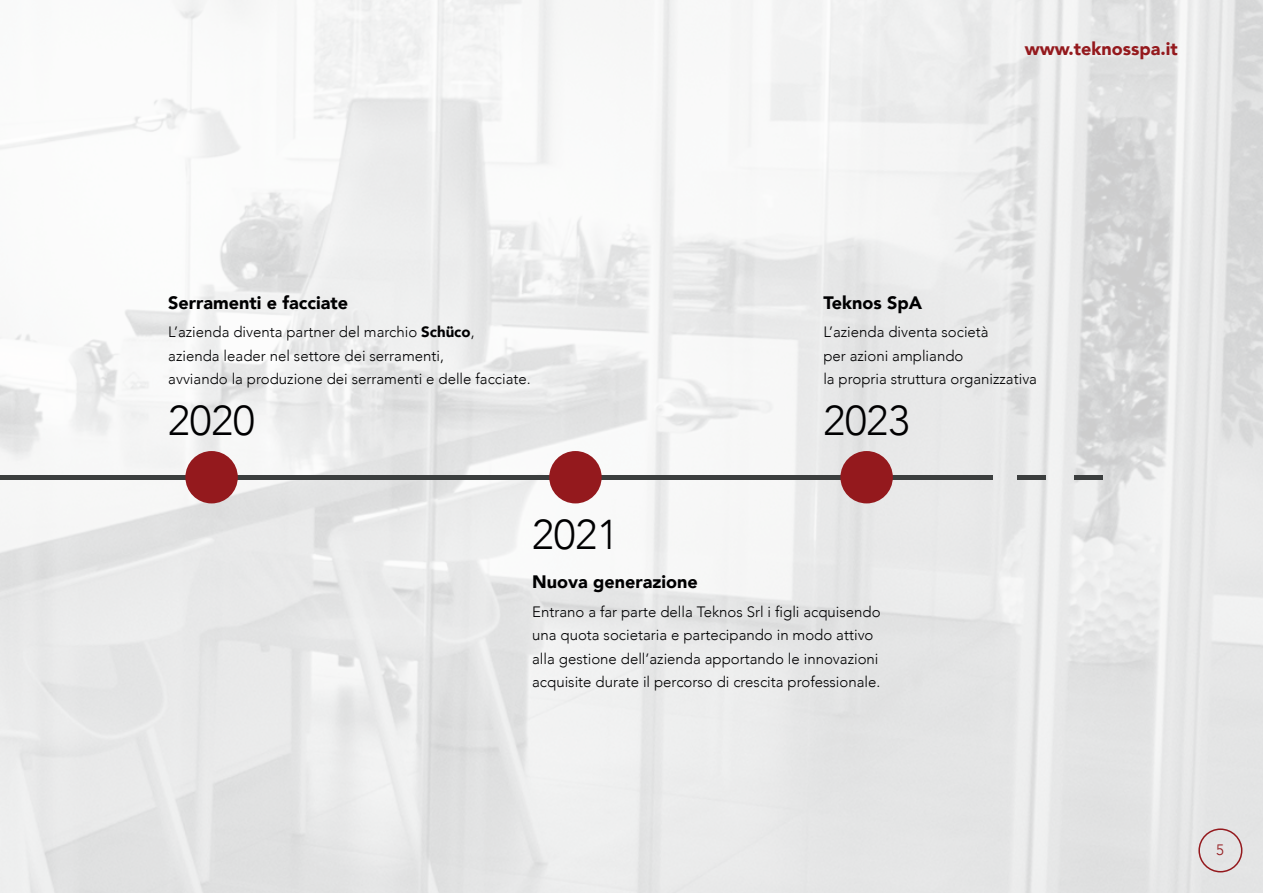
<style>
.page{position:relative;width:1263px;height:893px;background:#fff}
.page>*{position:absolute;margin:0;border:0;box-sizing:border-box;transform-origin:0 0}
.t1{font:300 41.55px "Avenir";color:#000001}
.t2{font:900 18px "Avenir";color:#000001}
.t3{font:900 18px "Avenir";color:#94191d}
.t4{font:300 15px/23.4px "Avenir";color:#000001}
.t5{font:300 15px "Avenir";color:#94191d}
.s1{font-weight:900}
</style>
<div class="page">
<img style="left:0;top:0;width:1263px;height:893px">
<div style="left:1198px;top:828px;width:44px;height:44px;border:2px solid #94191d;border-radius:21px"></div>
<div style="left:0;top:475px;width:992px;height:5px;background:#3b3e3e"></div>
<div style="left:1017px;top:475px;width:29px;height:5px;background:#3b3e3e"></div>
<div style="left:1074px;top:475px;width:28px;height:5px;background:#3b3e3e"></div>
<div style="left:185px;top:451px;width:53px;height:52px;background:#94191d;border-radius:50%"></div>
<div style="left:549px;top:451px;width:53px;height:52px;background:#94191d;border-radius:50%"></div>
<div style="left:840px;top:451px;width:53px;height:52px;background:#94191d;border-radius:50%"></div>
<p class="t3" style="left:1025px;top:33px;width:154px">www.teknosspa.it</p>
<p class="t2" style="left:168px;top:288px;width:181px">Serramenti e facciate</p>
<p class="t4" style="left:168px;top:320px;width:364px">L’azienda diventa partner del marchio <span class="s1">Schüco</span>,<br>azienda leader nel settore dei serramenti,<br>avviando la produzione dei serramenti e delle facciate.</p>
<h1 class="t1" style="left:168px;top:396px;width:88px">2020</h1>
<h1 class="t1" style="left:532px;top:510px;width:88px">2021</h1>
<p class="t2" style="left:532px;top:566px;width:167px">Nuova generazione</p>
<p class="t2" style="left:823px;top:288px;width:100px">Teknos SpA</p>
<p class="t4" style="left:823px;top:320px;width:215px">L’azienda diventa società<br>per azioni ampliando<br>la propria struttura organizzativa</p>
<h1 class="t1" style="left:823px;top:396px;width:88px">2023</h1>
<p class="t4" style="left:532px;top:600px;width:350px">Entrano a far parte della Teknos Srl i figli acquisendo una quota societaria e partecipando in modo attivo alla gestione dell’azienda apportando le innovazioni acquisite durate il percorso di crescita professionale.</p>
<p class="t5" style="left:1216px;top:841px;width:9px">5</p>
</div>
